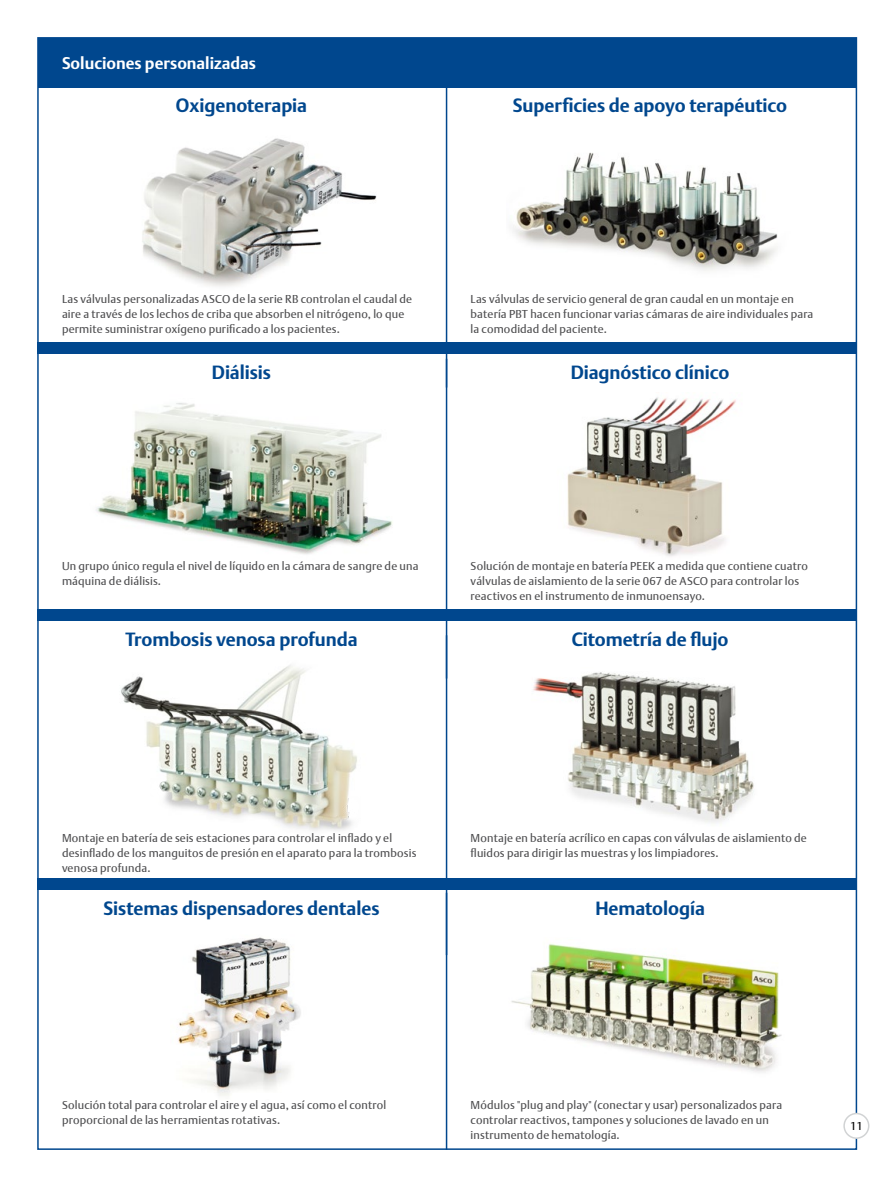
<style>
.page{position:relative;width:893px;height:1187px;background:#fff}
.page>*{position:absolute;margin:0;border:0;box-sizing:border-box;transform-origin:0 0}
.Box_Text__blue_pages{font:700 18.6px "DTL Argo T";letter-spacing:-.005em;color:#00478e}
.t1{font:700 16.35px "DTL Argo T";color:#fff}
.Bullet_Box_Text__blu{font:11.4px/14.9px "DTL Argo T";letter-spacing:.015em;color:#4c4c4e}
.t2{font:11.4px "DTL Argo T";color:#000}
</style>
<div class="page">
<img style="left:96px;top:403px;width:297px;height:151px">
<img style="left:178px;top:937px;width:123px;height:159px">
<img style="left:121px;top:665px;width:236px;height:166px">
<img style="left:567px;top:397px;width:169px;height:160px">
<img style="left:511px;top:943px;width:271px;height:130px">
<img style="left:513px;top:152px;width:265px;height:119px">
<img style="left:142px;top:138px;width:235px;height:149px">
<div style="left:37px;top:878px;width:819px;height:11px;background:#00478e"></div>
<div style="left:37px;top:609px;width:819px;height:12px;background:#00478e"></div>
<div style="left:37px;top:342px;width:819px;height:12px;background:#00478e"></div>
<hr style="left:446px;top:892px;width:1px;height:257px;background:#00478e">
<hr style="left:446px;top:635px;width:1px;height:320px;background:#00478e">
<hr style="left:446px;top:359px;width:1px;height:319px;background:#00478e">
<hr style="left:446px;top:87px;width:1px;height:300px;background:#00478e">
<img style="left:533px;top:672px;width:221px;height:151px">
<div style="left:843px;top:1112px;width:26px;height:26px;border:2px solid #d1d3d4;border-radius:50%"></div>
<div style="left:38px;top:38px;width:818px;height:49px;background:#00478e"></div>
<p class="t1" style="left:62px;top:53px;width:196px">Soluciones personalizadas</p>
<p class="Box_Text__blue_pages" style="left:176px;top:94px;width:133px">Oxigenoterapia</p>
<p class="Box_Text__blue_pages" style="left:513px;top:94px;width:276px">Superficies de apoyo terapéutico</p>
<p class="Bullet_Box_Text__blu" style="left:62px;top:291px;width:352px">Las válvulas personalizadas ASCO de la serie RB controlan el caudal de aire a través de los lechos de criba que absorben el nitrógeno, lo que permite suministrar oxígeno purificado a los pacientes.</p>
<p class="Box_Text__blue_pages" style="left:212px;top:361px;width:61px">Diálisis</p>
<p class="Bullet_Box_Text__blu" style="left:471px;top:291px;width:344px">Las válvulas de servicio general de gran caudal en un montaje en batería PBT hacen funcionar varias cámaras de aire individuales para la comodidad del paciente.</p>
<p class="Box_Text__blue_pages" style="left:571px;top:361px;width:160px">Diagnóstico clínico</p>
<p class="Bullet_Box_Text__blu" style="left:62px;top:559px;width:358px">Un grupo único regula el nivel de líquido en la cámara de sangre de una máquina de diálisis.</p>
<p class="Box_Text__blue_pages" style="left:125px;top:628px;width:234px">Trombosis venosa profunda</p>
<p class="Bullet_Box_Text__blu" style="left:471px;top:559px;width:339px">Solución de montaje en batería PEEK a medida que contiene cuatro válvulas de aislamiento de la serie 067 de ASCO para controlar los reactivos en el instrumento de inmunoensayo.</p>
<p class="Box_Text__blue_pages" style="left:572px;top:628px;width:158px">Citometría de flujo</p>
<p class="Bullet_Box_Text__blu" style="left:62px;top:830px;width:356px">Montaje en batería de seis estaciones para controlar el inflado y el desinflado de los manguitos de presión en el aparato para la trombosis venosa profunda.</p>
<p class="Box_Text__blue_pages" style="left:104px;top:897px;width:277px">Sistemas dispensadores dentales</p>
<p class="Bullet_Box_Text__blu" style="left:471px;top:830px;width:338px">Montaje en batería acrílico en capas con válvulas de aislamiento de fluidos para dirigir las muestras y los limpiadores.</p>
<p class="Box_Text__blue_pages" style="left:595px;top:897px;width:111px">Hematología</p>
<p class="Bullet_Box_Text__blu" style="left:62px;top:1097px;width:326px">Solución total para controlar el aire y el agua, así como el control proporcional de las herramientas rotativas.</p>
<p class="Bullet_Box_Text__blu" style="left:471px;top:1097px;width:313px">Módulos "plug and play" (conectar y usar) personalizados para controlar reactivos, tampones y soluciones de lavado en un instrumento de hematología.</p>
<p class="t2" style="left:850px;top:1119px;width:14px">11</p>
</div>
